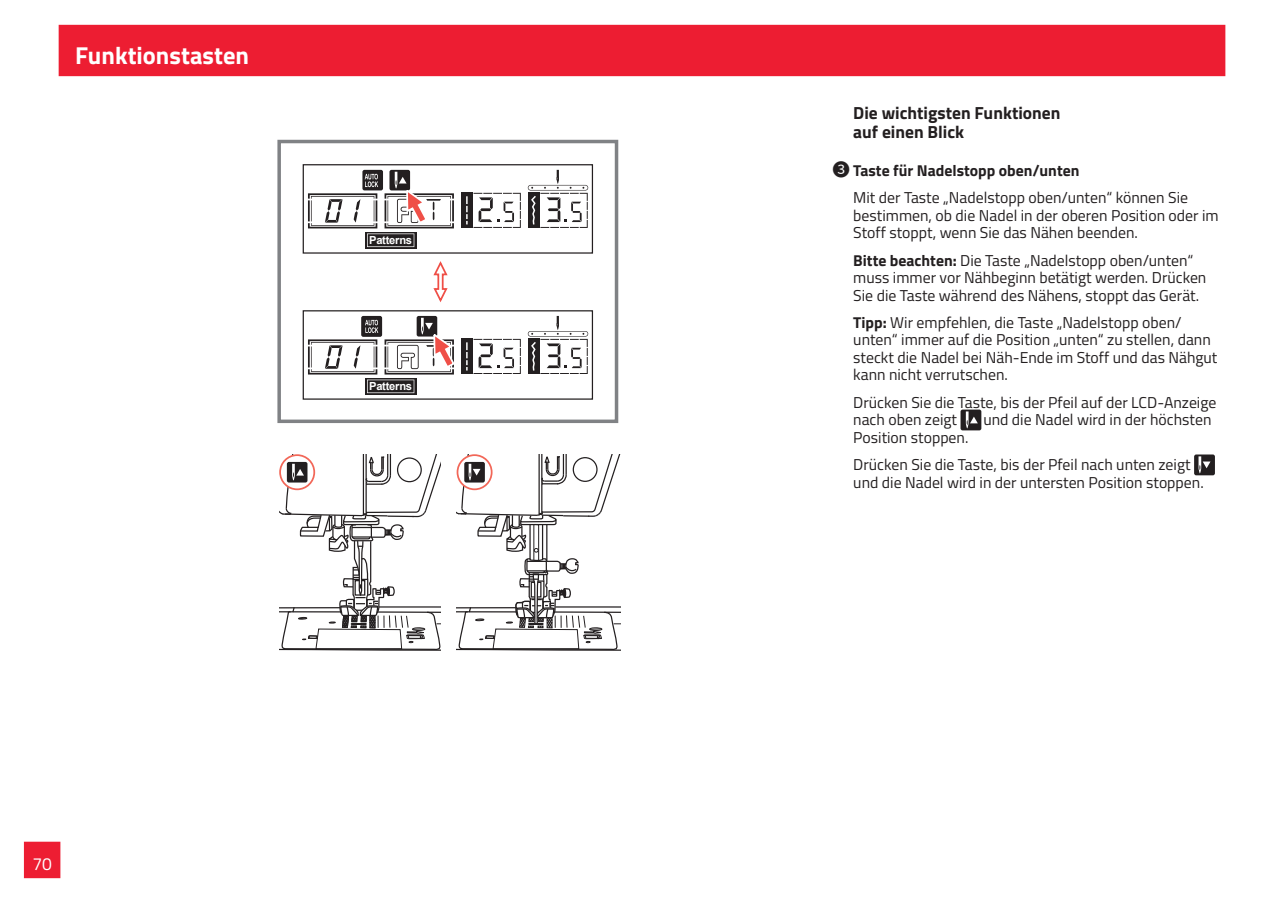
<style>
.page{position:relative;width:1275px;height:903px;background:#fff}
.page>*{position:absolute;margin:0;border:0;box-sizing:border-box;transform-origin:0 0}
.t1{font:700 24.5px "Titillium Web";color:#fff}
.t2{font:700 17.5px/19.2px "Titillium Web";color:#231f20}
.t3{font:17.5px "Titillium Web";color:#fff}
.t4{font:17.5px "Noto Sans Hant";color:#231f20}
.t5{font:15.75px/17.5px "Titillium Web";color:#231f20}
.t6{font:700 15.75px "Titillium Web";color:#231f20}
.t7{font:700 11.2px "Arial";letter-spacing:-.02em;color:#fff}
.s1{font-weight:700}
</style>
<div class="page">
<div style="left:25px;top:842px;width:35px;height:35px;background:#ed1d32"></div>
<div style="left:24px;top:842px;width:36px;height:36px;border:2px solid #ed1d32"></div>
<div style="left:960px;top:410px;width:21px;height:20px;background:#231f20;border-radius:2px"></div>
<svg style="left:966px;top:411px;width:12px;height:17px"></svg>
<div style="left:1194px;top:454px;width:21px;height:21px;background:#231f20;border-radius:2px"></div>
<svg style="left:1198px;top:456px;width:12px;height:17px"></svg>
<div style="left:60px;top:26px;width:1164px;height:49px;background:#ed1d32"></div>
<div style="left:59px;top:25px;width:1166px;height:51px;border:2px solid #ed1d32"></div>
<div style="left:277px;top:140px;width:341px;height:283px;border:4px solid #808285"></div>
<div style="left:303px;top:164px;width:290px;height:90px;border:1px solid #231f20"></div>
<svg style="left:389px;top:170px;width:21px;height:20px"></svg>
<div style="left:461px;top:193px;width:11px;height:35px;background:#231f20"></div>
<svg style="left:466px;top:193px;width:55px;height:35px"></svg>
<svg style="left:528px;top:170px;width:60px;height:58px"></svg>
<div style="left:365px;top:232px;width:51px;height:16px;background:#332f30"></div>
<div style="left:303px;top:310px;width:290px;height:90px;border:1px solid #231f20"></div>
<svg style="left:417px;top:316px;width:20px;height:20px"></svg>
<div style="left:461px;top:339px;width:11px;height:35px;background:#231f20"></div>
<svg style="left:466px;top:339px;width:55px;height:35px"></svg>
<svg style="left:528px;top:316px;width:60px;height:58px"></svg>
<svg style="left:365px;top:378px;width:51px;height:16px"></svg>
<svg style="left:367px;top:380px;width:47px;height:13px"></svg>
<svg style="left:433px;top:261px;width:15px;height:41px"></svg>
<svg style="left:385px;top:318px;width:69px;height:56px"></svg>
<svg style="left:308px;top:339px;width:69px;height:35px"></svg>
<div style="left:362px;top:170px;width:21px;height:20px;background:#231f20;border-radius:2px"></div>
<svg style="left:308px;top:172px;width:146px;height:75px"></svg>
<div style="left:361px;top:316px;width:21px;height:21px;background:#231f20;border-radius:2px"></div>
<svg style="left:365px;top:320px;width:13px;height:13px"></svg>
<svg style="left:279px;top:454px;width:161px;height:197px"></svg>
<svg style="left:456px;top:454px;width:164px;height:197px"></svg>
<h1 class="t1" style="left:75px;top:37px;width:175px">Funktionstasten</h1>
<p class="t7" style="left:369px;top:233px;width:45px">Patterns</p>
<p class="t7" style="left:369px;top:379px;width:45px">Patterns</p>
<p class="t3" style="left:32px;top:851px;width:21px">70</p>
<p class="t2" style="left:853px;top:102px;width:209px">Die wichtigsten Funktionen auf einen Blick</p>
<p class="t6" style="left:853px;top:158px;width:228px">Taste für Nadelstopp oben/unten</p>
<p class="t5" style="left:853px;top:188px;width:367px">Mit der Taste „Nadelstopp oben/unten“ können Sie bestimmen, ob die Nadel in der oberen Position oder im<br>Stoff stoppt, wenn Sie das Nähen beenden.</p>
<p class="t5" style="left:853px;top:250px;width:355px"><span class="s1">Bitte beachten:</span> Die Taste „Nadelstopp oben/unten“ muss immer vor Nähbeginn betätigt werden. Drücken<br>Sie die Taste während des Nähens, stoppt das Gerät.</p>
<p class="t5" style="left:853px;top:313px;width:366px"><span class="s1">Tipp:</span> Wir empfehlen, die Taste „Nadelstopp oben/ unten“ immer auf die Position „unten“ zu stellen, dann steckt die Nadel bei Näh-Ende im Stoff und das Nähgut kann nicht verrutschen.</p>
<p class="t5" style="left:853px;top:393px;width:365px">Drücken Sie die Taste, bis der Pfeil auf der LCD-Anzeige nach oben zeigt</p>
<p class="t4" style="left:832px;top:159px;width:19px">❸</p>
<p class="t5" style="left:983px;top:410px;width:230px">und die Nadel wird in der höchsten</p>
<p class="t5" style="left:853px;top:423px;width:339px;line-height:27.5px">Position stoppen.<br>Drücken Sie die Taste, bis der Pfeil nach unten zeigt</p>
<p class="t5" style="left:853px;top:473px;width:352px">und die Nadel wird in der untersten Position stoppen.</p>
</div>
